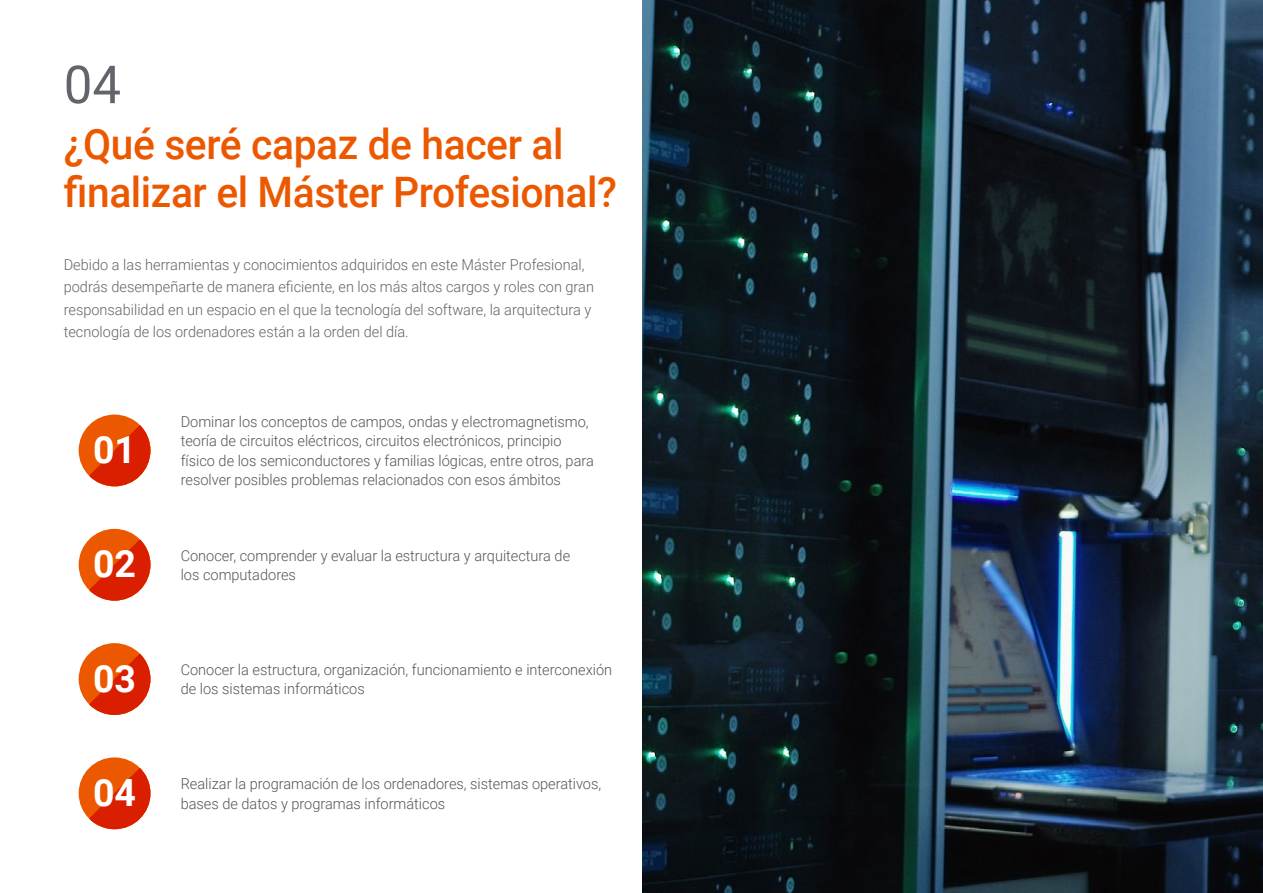
<style>
.page{position:relative;width:1263px;height:893px;background:#fff}
.page>*{position:absolute;margin:0;border:0;box-sizing:border-box;transform-origin:0 0}
.t1{font:52.5px "Roboto";color:#61646a}
.t2{font:500 42px/48px "Roboto";letter-spacing:-.01em;color:#ec5800}
.t3{font:700 37.5px "Roboto";color:#fff}
.t4{font:300 15px/19.5px "Roboto";color:#52555b}
.t5{font:300 15px/22.5px "Roboto";color:#61646a}
</style>
<div class="page">
<div style="left:79px;top:529px;width:71px;height:72px;background:#ec5800;border-radius:50%"></div>
<svg style="left:89px;top:539px;width:61px;height:62px"></svg>
<div style="left:79px;top:757px;width:71px;height:72px;background:#ec5800;border-radius:50%"></div>
<svg style="left:89px;top:768px;width:61px;height:61px"></svg>
<div style="left:79px;top:643px;width:71px;height:72px;background:#ec5800;border-radius:50%"></div>
<svg style="left:89px;top:654px;width:61px;height:61px"></svg>
<div style="left:79px;top:415px;width:71px;height:71px;background:#ec5800;border-radius:50%"></div>
<svg style="left:89px;top:425px;width:61px;height:61px"></svg>
<img style="left:642px;top:0;width:621px;height:893px">
<h1 class="t1" style="left:64px;top:48px;width:59px">04</h1>
<h2 class="t2" style="left:64px;top:119px;width:555px">¿Qué seré capaz de hacer al finalizar el Máster Profesional?</h2>
<p class="t5" style="left:64px;top:253px;width:532px">Debido a las herramientas y conocimientos adquiridos en este Máster Profesional, podrás desempeñarte de manera eficiente, en los más altos cargos y roles con gran responsabilidad en un espacio en el que la tecnología del software, la arquitectura y tecnología de los ordenadores están a la orden del día.</p>
<h3 class="t3" style="left:93px;top:424px;width:45px">01</h3>
<p class="t4" style="left:181px;top:411px;width:415px">Dominar los conceptos de campos, ondas y electromagnetismo, teoría de circuitos eléctricos, circuitos electrónicos, principio físico de los semiconductores y familias lógicas, entre otros, para resolver posibles problemas relacionados con esos ámbitos</p>
<h3 class="t3" style="left:93px;top:538px;width:45px">02</h3>
<p class="t4" style="left:181px;top:545px;width:391px">Conocer, comprender y evaluar la estructura y arquitectura de los computadores</p>
<h3 class="t3" style="left:93px;top:652px;width:45px">03</h3>
<p class="t4" style="left:181px;top:659px;width:433px">Conocer la estructura, organización, funcionamiento e interconexión de los sistemas informáticos</p>
<h3 class="t3" style="left:93px;top:766px;width:45px">04</h3>
<p class="t4" style="left:181px;top:773px;width:422px">Realizar la programación de los ordenadores, sistemas operativos, bases de datos y programas informáticos</p>
</div>
